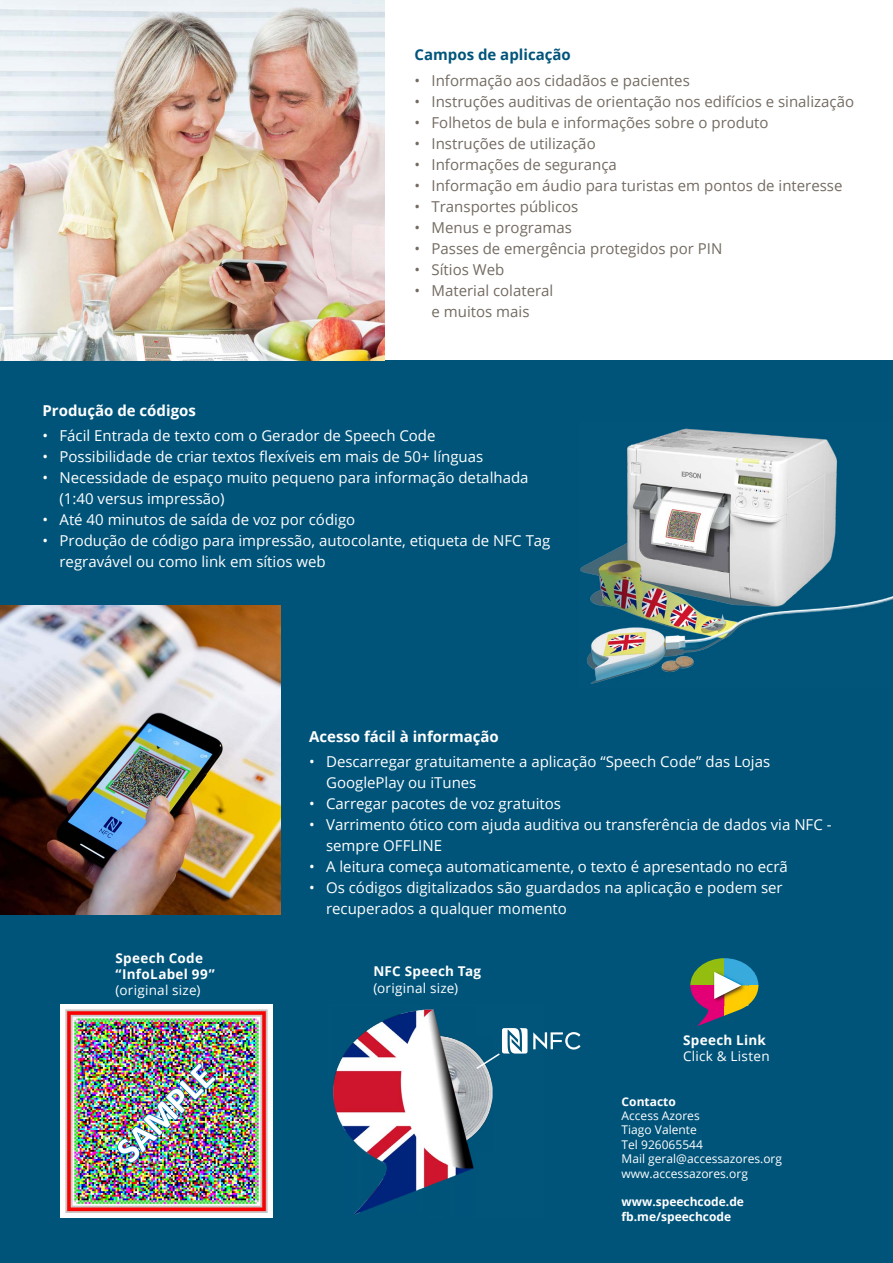
<style>
.page{position:relative;width:893px;height:1263px;background:#fff}
.page>*{position:absolute;margin:0;border:0;box-sizing:border-box;transform-origin:0 0}
.t1{font:700 36px "Calibri";color:#fff}
.t2{font:15px/21px "Open Sans";color:#fff}
.t3{font:15px/21px "Open Sans";color:#736b62;text-align:center}
.t4{font:700 15px "Open Sans";color:#fff}
.t5{font:700 15px "Open Sans";color:#00547a}
.t6{font:700 13.5px/16.2px "Open Sans";letter-spacing:.025em;color:#fff}
.t7{font:13.5px "Open Sans";letter-spacing:.02em;color:#fff}
.t8{font:12px/14.4px "Open Sans";color:#fff}
.t9{font:700 12px/14.4px "Open Sans";color:#fff}
</style>
<div class="page">
<div style="left:0;top:360px;width:893px;height:903px;background:#00547a"></div>
<img style="left:580px;top:428px;width:313px;height:256px">
<img style="left:0;top:0;width:384px;height:360px">
<img style="left:0;top:605px;width:281px;height:310px">
<img style="left:333px;top:1009px;width:160px;height:206px">
<img style="left:60px;top:1005px;width:213px;height:212px">
<img style="left:116px;top:1062px;width:101px;height:102px">
<svg style="left:475px;top:1028px;width:106px;height:42px"></svg>
<svg style="left:690px;top:958px;width:34px;height:27px"></svg>
<svg style="left:724px;top:958px;width:34px;height:27px"></svg>
<svg style="left:690px;top:985px;width:34px;height:41px"></svg>
<svg style="left:724px;top:985px;width:34px;height:31px"></svg>
<img style="left:711px;top:968px;width:37px;height:38px">
<svg style="left:714px;top:972px;width:27px;height:27px"></svg>
<p class="t5" style="left:415px;top:44px;width:158px">Campos de aplicação</p>
<p class="t3" style="left:415px;top:69px;width:277px">• Informação aos cidadãos e pacientes</p>
<p class="t3" style="left:415px;top:90px;width:441px">• Instruções auditivas de orientação nos edifícios e sinalização</p>
<p class="t3" style="left:415px;top:111px;width:356px">• Folhetos de bula e informações sobre o produto</p>
<p class="t3" style="left:415px;top:132px;width:183px">• Instruções de utilização</p>
<p class="t3" style="left:415px;top:153px;width:204px">• Informações de segurança</p>
<p class="t3" style="left:415px;top:174px;width:429px">• Informação em áudio para turistas em pontos de interesse</p>
<p class="t3" style="left:415px;top:195px;width:165px">• Transportes públicos</p>
<p class="t3" style="left:415px;top:216px;width:159px">• Menus e programas</p>
<p class="t3" style="left:415px;top:237px;width:309px">• Passes de emergência protegidos por PIN</p>
<p class="t3" style="left:415px;top:258px;width:91px">• Sítios Web</p>
<p class="t3" style="left:415px;top:279px;width:140px">• Material colateral e muitos mais</p>
<p class="t4" style="left:43px;top:400px;width:155px">Produção de códigos</p>
<p class="t2" style="left:43px;top:425px;width:395px">• Fácil Entrada de texto com o Gerador de Speech Code</p>
<p class="t2" style="left:43px;top:446px;width:442px">• Possibilidade de criar textos flexíveis em mais de 50+ línguas</p>
<p class="t2" style="left:60px;top:467px;width:470px;text-indent:-17px">• Necessidade de espaço muito pequeno para informação detalhada (1:40 versus impressão)</p>
<p class="t2" style="left:43px;top:509px;width:314px">• Até 40 minutos de saída de voz por código</p>
<p class="t2" style="left:60px;top:530px;width:492px;text-indent:-17px">• Produção de código para impressão, autocolante, etiqueta de NFC Tag regravável ou como link em sítios web</p>
<p class="t6" style="left:116px;top:949px;width:101px">Speech Code “InfoLabel 99”</p>
<p class="t7" style="left:116px;top:981px;width:86px">(original size)</p>
<h1 class="t1" style="left:106px;top:1140px;width:123px;rotate:-45deg">SAMPLE</h1>
<p class="t4" style="left:309px;top:726px;width:191px">Acesso fácil à informação</p>
<p class="t2" style="left:326px;top:751px;width:446px;text-indent:-17px">• Descarregar gratuitamente a aplicação “Speech Code” das Lojas<br>GooglePlay ou iTunes</p>
<p class="t2" style="left:309px;top:793px;width:254px">• Carregar pacotes de voz gratuitos</p>
<p class="t2" style="left:326px;top:814px;width:507px;text-indent:-17px">• Varrimento ótico com ajuda auditiva ou transferência de dados via NFC - sempre OFFLINE</p>
<p class="t2" style="left:309px;top:856px;width:480px">• A leitura começa automaticamente, o texto é apresentado no ecrã</p>
<p class="t2" style="left:326px;top:877px;width:458px;text-indent:-17px">• Os códigos digitalizados são guardados na aplicação e podem ser recuperados a qualquer momento</p>
<p class="t6" style="left:373px;top:963px;width:109px">NFC Speech Tag</p>
<p class="t7" style="left:373px;top:978px;width:86px">(original size)</p>
<p class="t6" style="left:683px;top:1031px;width:84px">Speech Link</p>
<p class="t7" style="left:683px;top:1047px;width:88px">Click &amp; Listen</p>
<p class="t9" style="left:622px;top:1094px;width:56px">Contacto</p>
<p class="t8" style="left:622px;top:1108px;width:162px">Access Azores<br>Tiago Valente<br>Tel 926065544<br>Mail geral@accessazores.org www.accessazores.org</p>
<p class="t9" style="left:622px;top:1194px;width:124px">www.speechcode.de fb.me/speechcode</p>
</div>
